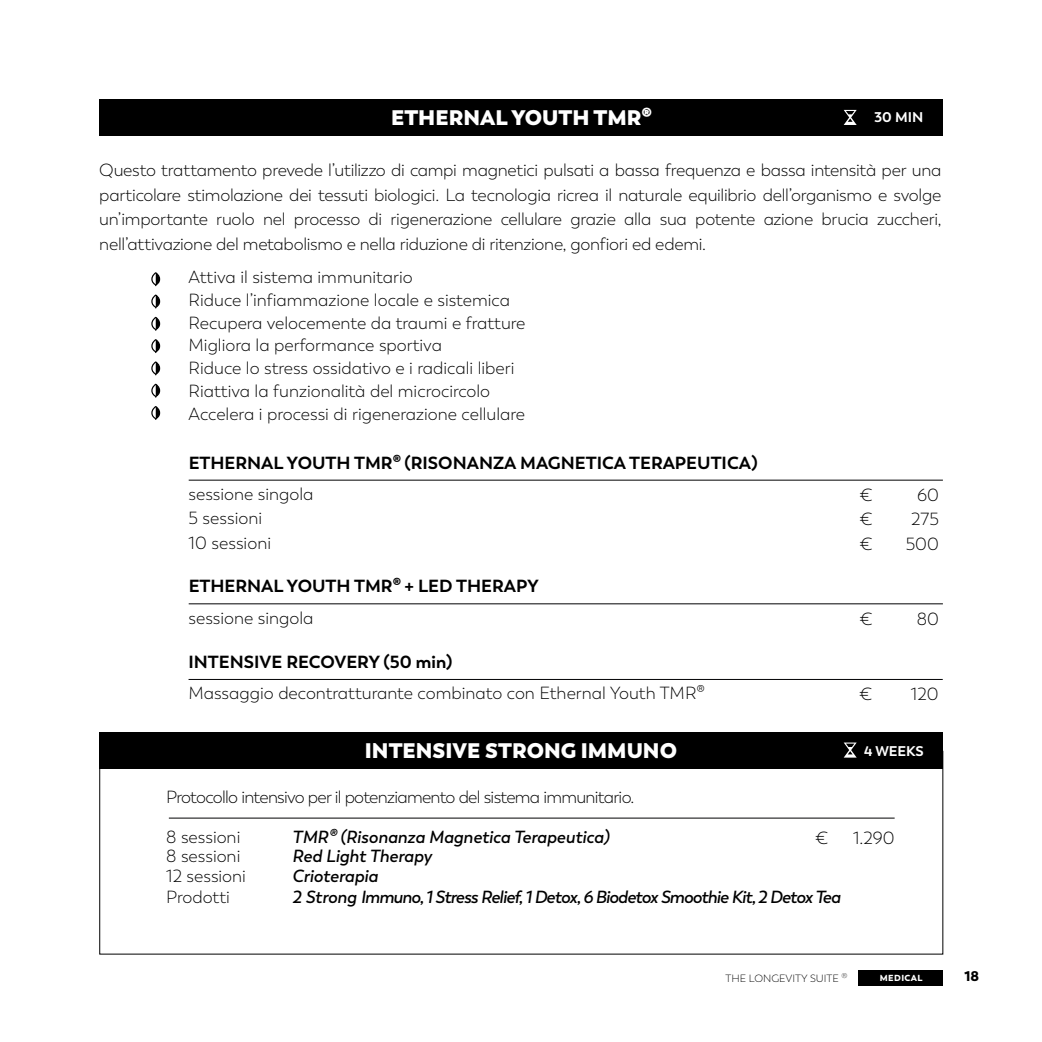
<style>
.page{position:relative;width:1042px;height:1042px;background:#fff}
.page>*{position:absolute;margin:0;border:0;box-sizing:border-box;transform-origin:0 0}
.t1{font:800 21px "Trenda";color:#fff}
.t2{font:300 17.5px/22.8px "Trenda";color:#000}
.t3{font:700 17.5px "Trenda";color:#000}
.t4{font:italic 600 17.5px "Trenda";letter-spacing:-.04em;color:#000}
.t5{font:italic 600 17.5px "Trenda";letter-spacing:-.015em;color:#000}
.t6{font:300 17.5px "Trenda";letter-spacing:-.04em;color:#000}
.t7{font:700 14px "Trenda";color:#fff}
.t8{font:900 14px "Trenda";color:#000}
.t9{font:300 10.5px "Trenda";color:#000}
.t10{font:900 8.75px "Trenda";letter-spacing:.05em;color:#fff}
.t11{font:300 7px "Neo Gram";color:#000}
</style>
<div class="page">
<div style="left:99px;top:99px;width:844px;height:37px;background:#000"></div>
<svg style="left:151px;top:272px;width:9px;height:14px"></svg>
<svg style="left:151px;top:317px;width:9px;height:14px"></svg>
<svg style="left:151px;top:294px;width:9px;height:14px"></svg>
<svg style="left:151px;top:339px;width:9px;height:14px"></svg>
<svg style="left:151px;top:384px;width:9px;height:14px"></svg>
<svg style="left:151px;top:361px;width:9px;height:14px"></svg>
<svg style="left:151px;top:406px;width:9px;height:14px"></svg>
<svg style="left:843px;top:110px;width:13px;height:15px"></svg>
<hr style="left:189px;top:480px;width:754px;height:1px;background:#020203">
<hr style="left:189px;top:603px;width:754px;height:1px;background:#020203">
<div style="left:99px;top:732px;width:844px;height:36px;background:#000"></div>
<svg style="left:843px;top:742px;width:13px;height:15px"></svg>
<hr style="left:169px;top:818px;width:725px;height:1px;background:#020203">
<div style="left:859px;top:971px;width:84px;height:15px;background:#000"></div>
<hr style="left:189px;top:679px;width:754px;height:1px;background:#020203">
<p class="t1" style="left:391px;top:104px;width:262px">ETHERNAL YOUTH TMR®</p>
<p class="t2" style="left:99px;top:158px;width:844px;line-height:24.5px;text-align:justify">Questo trattamento prevede l’utilizzo di campi magnetici pulsati a bassa frequenza e bassa intensità per una particolare stimolazione dei tessuti biologici. La tecnologia ricrea il naturale equilibrio dell’organismo e svolge un’importante ruolo nel processo di rigenerazione cellulare grazie alla sua potente azione brucia zuccheri, nell’attivazione del metabolismo e nella riduzione di ritenzione, gonfiori ed edemi.</p>
<p class="t2" style="left:188px;top:266px;width:338px">Attiva il sistema immunitario<br>Riduce l’infiammazione locale e sistemica Recupera velocemente da traumi e fratture Migliora la performance sportiva<br>Riduce lo stress ossidativo e i radicali liberi Riattiva la funzionalità del microcircolo Accelera i processi di rigenerazione cellulare</p>
<p class="t7" style="left:874px;top:108px;width:50px">30 MIN</p>
<p class="t3" style="left:189px;top:452px;width:570px">ETHERNAL YOUTH TMR® (RISONANZA MAGNETICA TERAPEUTICA)</p>
<p class="t2" style="left:189px;top:482px;width:126px;line-height:24.5px">sessione singola<br>5 sessioni<br>10 sessioni</p>
<p class="t3" style="left:189px;top:575px;width:352px">ETHERNAL YOUTH TMR® + LED THERAPY</p>
<p class="t2" style="left:189px;top:606px;width:126px">sessione singola</p>
<p class="t3" style="left:189px;top:651px;width:265px">INTENSIVE RECOVERY (50 min)</p>
<p class="t2" style="left:188px;top:682px;width:518px">Massaggio decontratturante combinato con Ethernal Youth TMR®</p>
<p class="t1" style="left:365px;top:737px;width:314px">INTENSIVE STRONG IMMUNO</p>
<p class="t2" style="left:859px;top:484px;width:15px">€</p>
<p class="t2" style="left:917px;top:484px;width:23px">60</p>
<p class="t2" style="left:859px;top:508px;width:15px">€</p>
<p class="t2" style="left:911px;top:508px;width:29px">275</p>
<p class="t2" style="left:859px;top:533px;width:15px">€</p>
<p class="t2" style="left:906px;top:533px;width:34px">500</p>
<p class="t2" style="left:859px;top:607px;width:15px">€</p>
<p class="t2" style="left:916px;top:607px;width:24px">80</p>
<p class="t2" style="left:859px;top:683px;width:15px">€</p>
<p class="t2" style="left:911px;top:683px;width:29px">120</p>
<p class="t7" style="left:864px;top:742px;width:61px">4 WEEKS</p>
<p class="t6" style="left:166px;top:787px;width:470px">Protocollo intensivo per il potenziamento del sistema immunitario.</p>
<p class="t2" style="left:166px;top:826px;width:76px">8 sessioni</p>
<p class="t5" style="left:292px;top:826px;width:318px">TMR® (Risonanza Magnetica Terapeutica)</p>
<p class="t2" style="left:166px;top:845px;width:76px">8 sessioni</p>
<p class="t5" style="left:292px;top:845px;width:141px">Red Light Therapy</p>
<p class="t2" style="left:166px;top:864px;width:81px">12 sessioni</p>
<p class="t5" style="left:292px;top:865px;width:87px">Crioterapia</p>
<p class="t2" style="left:166px;top:885px;width:65px">Prodotti</p>
<p class="t4" style="left:292px;top:886px;width:550px">2 Strong Immuno, 1 Stress Relief, 1 Detox, 6 Biodetox Smoothie Kit, 2 Detox Tea</p>
<p class="t2" style="left:815px;top:826px;width:15px">€</p>
<p class="t2" style="left:853px;top:826px;width:43px">1.290</p>
<p class="t11" style="left:841px;top:971px;width:7px">®</p>
<p class="t9" style="left:725px;top:972px;width:115px">THE LONGEVITY SUITE</p>
<p class="t10" style="left:880px;top:972px;width:44px">MEDICAL</p>
<p class="t8" style="left:964px;top:967px;width:16px">18</p>
</div>
